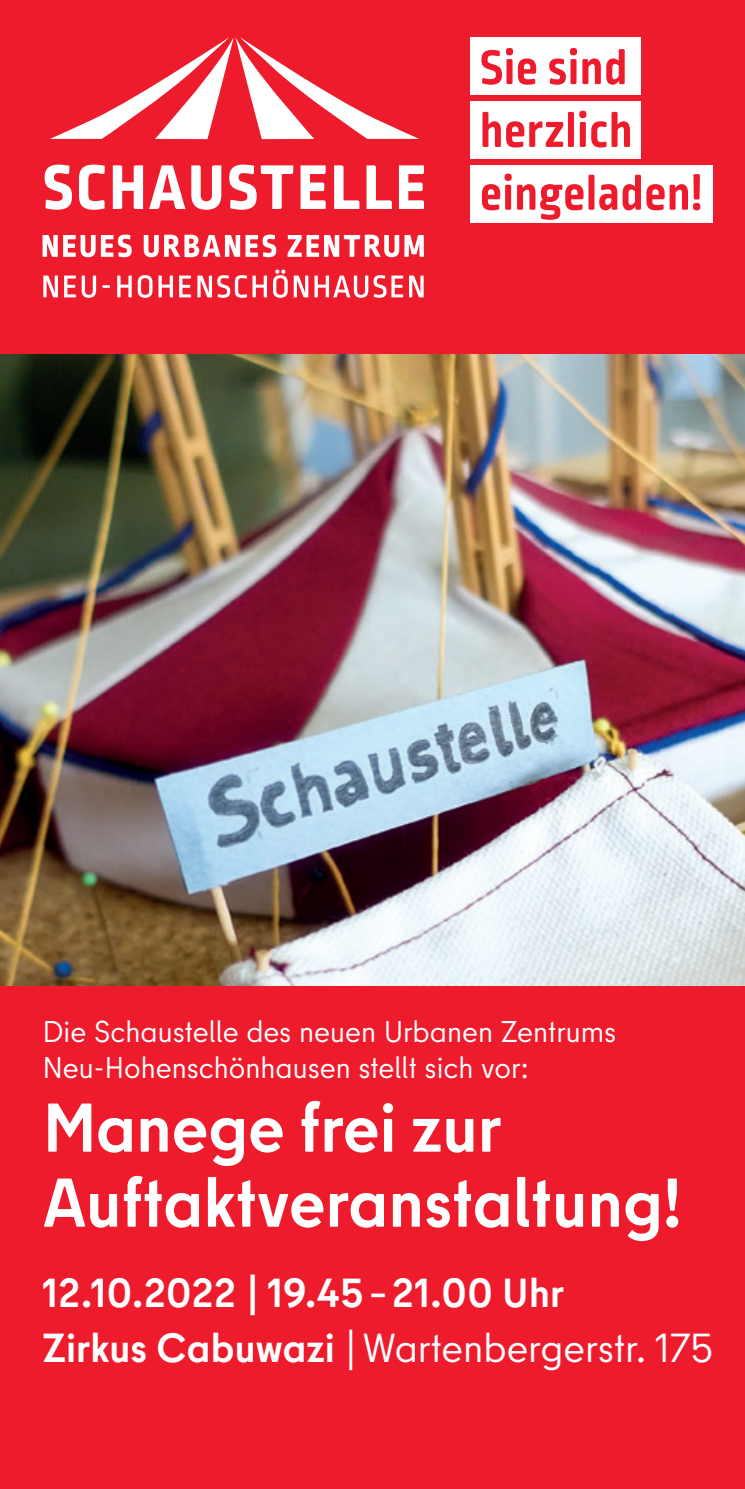
<style>
.page{position:relative;width:745px;height:1489px;background:#fff}
.page>*{position:absolute;margin:0;border:0;box-sizing:border-box;transform-origin:0 0}
.t1{font:700 68.75px "Berlin Type";color:#fff}
.t2{font:800 66.5px "Ropa Mix Pro";letter-spacing:.05em;color:#fff}
.t3{font:700 51.25px "Ropa Soft Pro";letter-spacing:.01em;color:#ee1b2d}
.t4{font:40.5px "Berlin Type";color:#fff}
.t5{font:700 40.5px "Berlin Type";letter-spacing:.005em;color:#fff}
.t6{font:30px/36.2px "Berlin Type";color:#fff}
.s1{font-weight:700}
</style>
<div class="page">
<div style="left:0;top:0;width:744px;height:1488px;background:#ee1b2d"></div>
<svg style="left:50px;top:37px;width:369px;height:102px"></svg>
<svg style="left:43px;top:269px;width:380px;height:29px"></svg>
<svg style="left:43px;top:234px;width:380px;height:23px"></svg>
<div style="left:470px;top:165px;width:242px;height:58px;background:#fff"></div>
<div style="left:470px;top:101px;width:170px;height:58px;background:#fff"></div>
<div style="left:470px;top:37px;width:170px;height:58px;background:#fff"></div>
<img style="left:0;top:354px;width:744px;height:631px">
<p class="t2" style="left:43px;top:148px;width:384px">SCHAUSTELLE</p>
<p class="t3" style="left:479px;top:38px;width:149px">Sie sind</p>
<p class="t3" style="left:479px;top:101px;width:154px">herzlich</p>
<p class="t3" style="left:479px;top:164px;width:224px">eingeladen!</p>
<p class="t6" style="left:43px;top:1013px;width:575px">Die Schaustelle des neuen Urbanen Zentrums<br>Neu-Hohenschönhausen stellt sich vor:</p>
<p class="t1" style="left:43px;top:1083px;width:460px">Manege frei zur</p>
<p class="t1" style="left:43px;top:1158px;width:640px">Auftaktveranstaltung!</p>
<p class="t5" style="left:43px;top:1266px;width:523px">12.10.2022 | 19.45 –21.00 Uhr</p>
<p class="t4" style="left:43px;top:1322px;width:671px"><span class="s1">Zirkus Cabuwazi</span> | Wartenbergerstr. 175</p>
</div>
